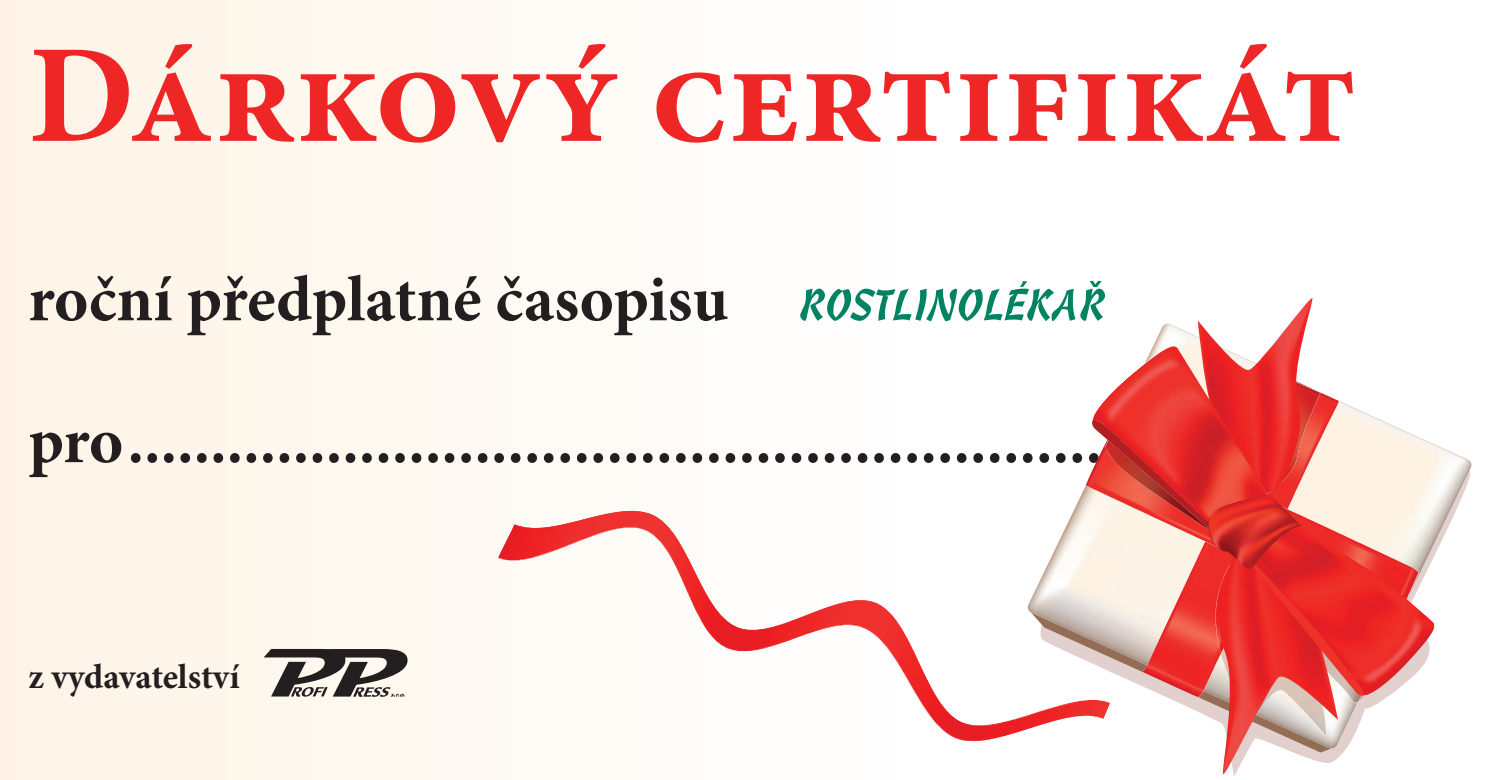
<style>
.page{position:relative;width:1489px;height:780px;background:#fff}
.page>*{position:absolute;margin:0;border:0;box-sizing:border-box;transform-origin:0 0}
.t1{font:700 140px "Minion Pro";color:#ee2625}
.t2{font:700 65px/141.8px "Minion Pro";color:#231f20}
.t3{font:700 35px "Minion Pro";color:#231f20}
</style>
<div class="page">
<div style="left:0;top:0;width:964px;height:779px;background:linear-gradient(to right,#fef3e6,#fff)"></div>
<svg style="left:498px;top:498px;width:466px;height:255px"></svg>
<img style="left:498px;top:507px;width:528px;height:235px">
<img style="left:1026px;top:324px;width:445px;height:406px">
<img style="left:1197px;top:298px;width:116px;height:44px">
<img style="left:1222px;top:752px;width:115px;height:23px">
<svg style="left:1030px;top:342px;width:407px;height:410px"></svg>
<img style="left:1206px;top:494px;width:95px;height:75px">
<svg style="left:800px;top:281px;width:304px;height:40px"></svg>
<svg style="left:264px;top:649px;width:143px;height:47px;background:#837e7b"></svg>
<h1 class="t1" style="left:28px;top:40px;width:1330px">Dárkový certifikát</h1>
<p class="t2" style="left:28px;top:233px;width:1075px">roční předplatné časopisu<br>pro ...........................................................</p>
<p class="t3" style="left:28px;top:662px;width:213px">z vydavatelství</p>
</div>
